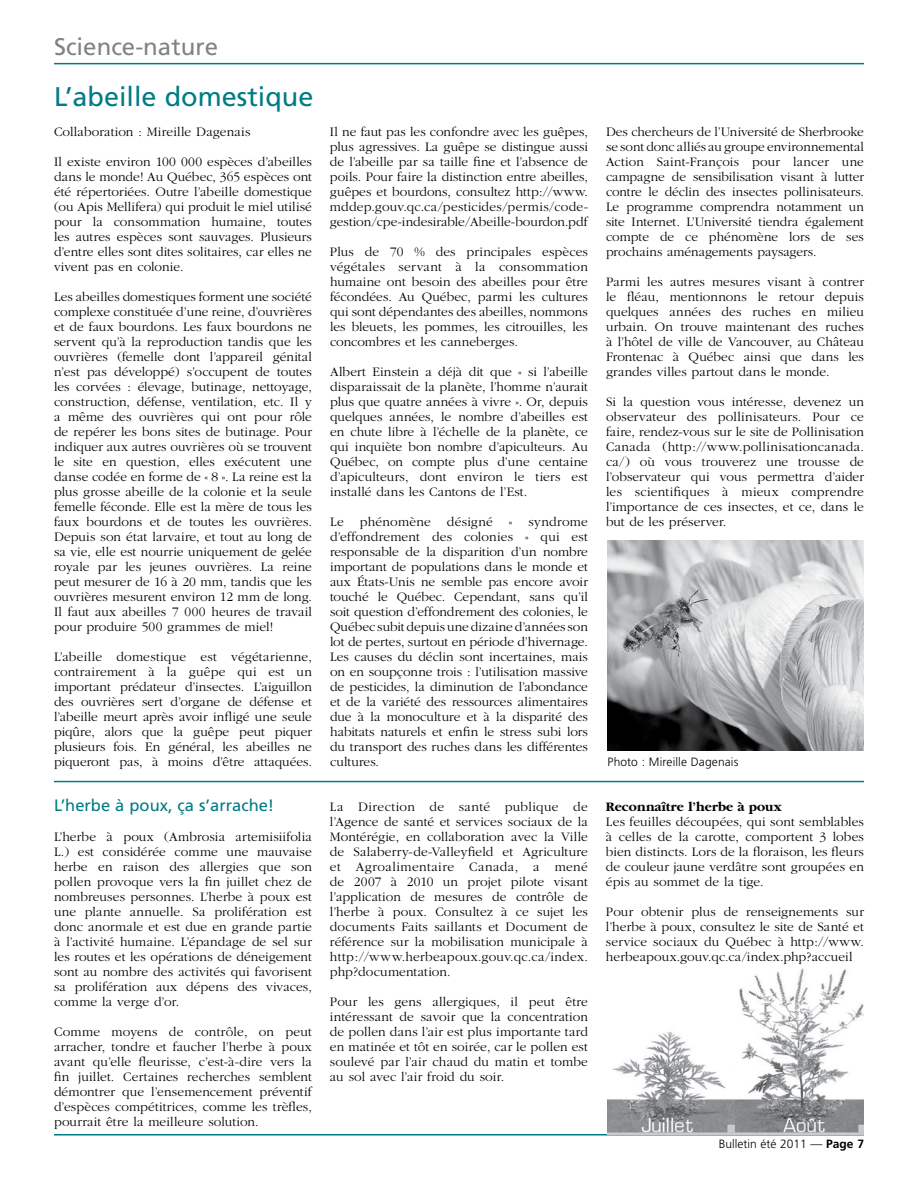
<style>
.page{position:relative;width:918px;height:1188px;background:#fff}
.page>*{position:absolute;margin:0;border:0;box-sizing:border-box;transform-origin:0 0}
.t1{font:27px "Frutiger LT Std";color:#007c85}
.t2{font:24px "Frutiger LT Std";color:#808285}
.t3{font:16.5px "Frutiger LT Std";color:#007c85}
.t4{font:300 13.5px/15px "Garamond";letter-spacing:.005em;color:#000;text-align:justify}
.t5{font:700 13.5px "Garamond";color:#000}
.t6{font:300 12px "Frutiger LT Std";letter-spacing:.005em;color:#000}
.s1{font-weight:700}
</style>
<div class="page">
<hr style="left:54px;top:1134px;width:810px;height:2px;background:#007c85">
<hr style="left:54px;top:63px;width:810px;height:1px;background:#007c85">
<hr style="left:54px;top:781px;width:810px;height:1px;background:#007c85">
<img style="left:608px;top:541px;width:256px;height:210px">
<img style="left:608px;top:968px;width:256px;height:166px">
<h2 class="t2" style="left:54px;top:32px;width:166px">Science-nature</h2>
<h1 class="t1" style="left:54px;top:81px;width:261px">L’abeille domestique</h1>
<p class="t4" style="left:54px;top:124px;width:198px">Collaboration : Mireille Dagenais</p>
<p class="t4" style="left:54px;top:154px;width:260px">Il existe environ 100 000 espèces d’abeilles dans le monde! Au Québec, 365 espèces ont été répertoriées. Outre l’abeille domestique (ou Apis Mellifera) qui produit le miel utilisé pour la consommation humaine, toutes les autres espèces sont sauvages. Plusieurs d’entre elles sont dites solitaires, car elles ne vivent pas en colonie.</p>
<p class="t4" style="left:54px;top:289px;width:260px">Les abeilles domestiques forment une société complexe constituée d’une reine, d’ouvrières et de faux bourdons. Les faux bourdons ne servent qu’à la reproduction tandis que les ouvrières (femelle dont l’appareil génital n’est pas développé) s’occupent de toutes les corvées : élevage, butinage, nettoyage, construction, défense, ventilation, etc. Il y a même des ouvrières qui ont pour rôle de repérer les bons sites de butinage. Pour indiquer aux autres ouvrières où se trouvent le site en question, elles exécutent une danse codée en forme de « 8 ». La reine est la plus grosse abeille de la colonie et la seule femelle féconde. Elle est la mère de tous les faux bourdons et de toutes les ouvrières.<br>Depuis son état larvaire, et tout au long de sa vie, elle est nourrie uniquement de gelée royale par les jeunes ouvrières. La reine peut mesurer de 16 à 20 mm, tandis que les ouvrières mesurent environ 12 mm de long.<br>Il faut aux abeilles 7 000 heures de travail pour produire 500 grammes de miel!</p>
<p class="t4" style="left:54px;top:649px;width:260px">L’abeille domestique est végétarienne, contrairement à la guêpe qui est un important prédateur d’insectes. L’aiguillon des ouvrières sert d’organe de défense et l’abeille meurt après avoir infligé une seule piqûre, alors que la guêpe peut piquer plusieurs fois. En général, les abeilles ne piqueront pas, à moins d’être attaquées.</p>
<p class="t3" style="left:54px;top:795px;width:222px">L’herbe à poux, ça s’arrache!</p>
<p class="t4" style="left:54px;top:829px;width:260px">L’herbe à poux (Ambrosia artemisiifolia L.) est considérée comme une mauvaise herbe en raison des allergies que son pollen provoque vers la fin juillet chez de nombreuses personnes. L’herbe à poux est une plante annuelle. Sa prolifération est donc anormale et est due en grande partie à l’activité humaine. L’épandage de sel sur les routes et les opérations de déneigement sont au nombre des activités qui favorisent sa prolifération aux dépens des vivaces, comme la verge d’or.</p>
<p class="t4" style="left:54px;top:1024px;width:260px">Comme moyens de contrôle, on peut arracher, tondre et faucher l’herbe à poux avant qu’elle fleurisse, c’est-à-dire vers la fin juillet. Certaines recherches semblent démontrer que l’ensemencement préventif d’espèces compétitrices, comme les trèfles, pourrait être la meilleure solution.</p>
<p class="t4" style="left:330px;top:124px;width:260px">Il ne faut pas les confondre avec les guêpes, plus agressives. La guêpe se distingue aussi de l’abeille par sa taille fine et l’absence de poils. Pour faire la distinction entre abeilles, guêpes et bourdons, consultez http://www. mddep.gouv.qc.ca/pesticides/permis/code&shy;gestion/cpe-indesirable/Abeille-bourdon.pdf</p>
<p class="t4" style="left:330px;top:244px;width:260px">Plus de 70 % des principales espèces végétales servant à la consommation humaine ont besoin des abeilles pour être fécondées. Au Québec, parmi les cultures qui sont dépendantes des abeilles, nommons les bleuets, les pommes, les citrouilles, les concombres et les canneberges.</p>
<p class="t4" style="left:330px;top:364px;width:260px">Albert Einstein a déjà dit que « si l’abeille disparaissait de la planète, l’homme n’aurait plus que quatre années à vivre ». Or, depuis quelques années, le nombre d’abeilles est en chute libre à l’échelle de la planète, ce qui inquiète bon nombre d’apiculteurs. Au Québec, on compte plus d’une centaine d’apiculteurs, dont environ le tiers est installé dans les Cantons de l’Est.</p>
<p class="t4" style="left:330px;top:514px;width:260px">Le phénomène désigné « syndrome d’effondrement des colonies » qui est responsable de la disparition d’un nombre important de populations dans le monde et aux États-Unis ne semble pas encore avoir touché le Québec. Cependant, sans qu’il soit question d’effondrement des colonies, le Québec subit depuis une dizaine d’années son lot de pertes, surtout en période d’hivernage.<br>Les causes du déclin sont incertaines, mais on en soupçonne trois : l’utilisation massive de pesticides, la diminution de l’abondance et de la variété des ressources alimentaires due à la monoculture et à la disparité des habitats naturels et enfin le stress subi lors du transport des ruches dans les différentes cultures.</p>
<p class="t4" style="left:330px;top:799px;width:260px">La Direction de santé publique de l’Agence de santé et services sociaux de la Montérégie, en collaboration avec la Ville de Salaberry-de-Valleyfield et Agriculture et Agroalimentaire Canada, a mené de 2007 à 2010 un projet pilote visant l’application de mesures de contrôle de l’herbe à poux. Consultez à ce sujet les documents Faits saillants et Document de référence sur la mobilisation municipale à http://www.herbeapoux.gouv.qc.ca/index. php?documentation.</p>
<p class="t4" style="left:330px;top:994px;width:260px">Pour les gens allergiques, il peut être intéressant de savoir que la concentration de pollen dans l’air est plus importante tard en matinée et tôt en soirée, car le pollen est soulevé par l’air chaud du matin et tombe au sol avec l’air froid du soir.</p>
<p class="t4" style="left:606px;top:124px;width:260px">Des chercheurs de l’Université de Sherbrooke se sont donc alliés au groupe environnemental Action Saint-François pour lancer une campagne de sensibilisation visant à lutter contre le déclin des insectes pollinisateurs.<br>Le programme comprendra notamment un site Internet. L’Université tiendra également compte de ce phénomène lors de ses prochains aménagements paysagers.</p>
<p class="t4" style="left:606px;top:274px;width:260px">Parmi les autres mesures visant à contrer le fléau, mentionnons le retour depuis quelques années des ruches en milieu urbain. On trouve maintenant des ruches à l’hôtel de ville de Vancouver, au Château Frontenac à Québec ainsi que dans les grandes villes partout dans le monde.</p>
<p class="t4" style="left:606px;top:394px;width:260px">Si la question vous intéresse, devenez un observateur des pollinisateurs. Pour ce faire, rendez-vous sur le site de Pollinisation Canada (http://www.pollinisationcanada. ca/) où vous trouverez une trousse de l’observateur qui vous permettra d’aider les scientifiques à mieux comprendre l’importance de ces insectes, et ce, dans le but de les préserver.</p>
<p class="t6" style="left:608px;top:755px;width:132px">Photo : Mireille Dagenais</p>
<p class="t5" style="left:606px;top:799px;width:177px">Reconnaître l’herbe à poux</p>
<p class="t4" style="left:606px;top:814px;width:260px">Les feuilles découpées, qui sont semblables à celles de la carotte, comportent 3 lobes bien distincts. Lors de la floraison, les fleurs de couleur jaune verdâtre sont groupées en épis au sommet de la tige.</p>
<p class="t4" style="left:606px;top:904px;width:259px">Pour obtenir plus de renseignements sur l’herbe à poux, consultez le site de Santé et service sociaux du Québec à http://www. herbeapoux.gouv.qc.ca/index.php?accueil</p>
<p class="t6" style="left:719px;top:1137px;width:147px">Bulletin été 2011 — <span class="s1">Page 7</span></p>
</div>
